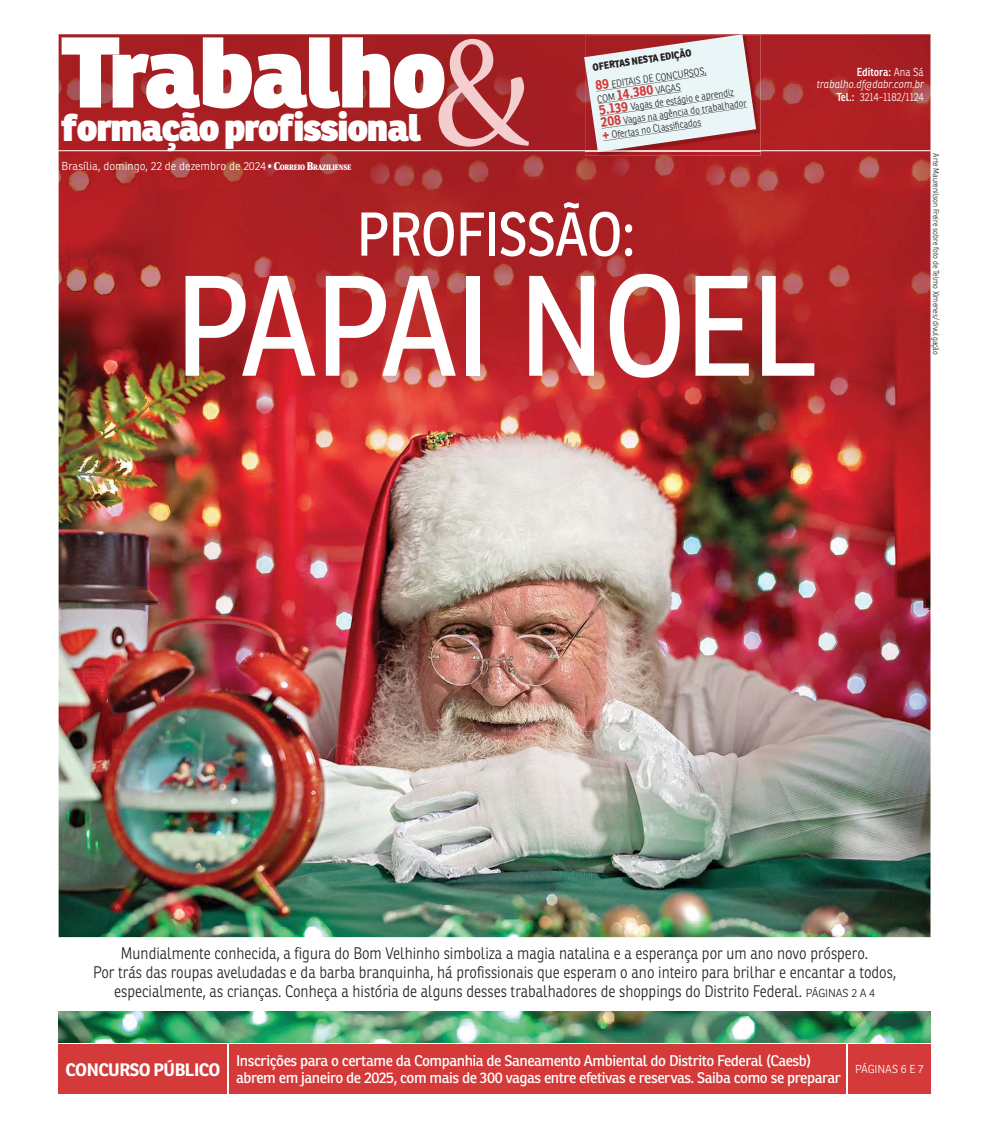
<style>
.page{position:relative;width:989px;height:1124px;background:#fff}
.page>*{position:absolute;margin:0;border:0;box-sizing:border-box;transform-origin:0 0}
.t1{font:155.62px "Utopia";color:#f4cece;scale:.9 1}
.t2{font:138.75px "Ronnia";letter-spacing:-.015em;color:#fff;scale:.9 1}
.t3{font:800 97.5px "Ronnia";letter-spacing:-.02em;color:#fff}
.t4{font:60px "Ronnia";letter-spacing:-.015em;color:#fff;scale:.9 1}
.t5{font:800 37.5px "Ronnia";letter-spacing:-.03em;color:#fff}
.t6{font:700 17.5px "Ronnia";letter-spacing:-.03em;color:#fff}
.t7{font:300 16.25px/18.8px "Ronnia";color:#231f20;text-align:center;scale:.9 1}
.t8{font:15px/16.2px "Ronnia";letter-spacing:-.03em;color:#fff}
.t9{font:300 11.25px "Ronnia";letter-spacing:.005em;color:#fff}
.t10{font:italic 300 11.25px/12.5px "Ronnia";color:#fff;text-align:right;scale:.9 1}
.t11{font:300 10px/12.5px "Ronnia";color:#231f20;scale:.9 1}
.t12{font:300 8.12px "Ronnia";color:#231f20;scale:.9 1}
.s1{font-weight:800}
.s2{font-weight:700;font-size:13.75px;color:#d43a39}
.s3{font-weight:600;font-style:normal}
.s4{font-style:normal}
.s5{font-family:"Utopia";font-weight:900}
.s6{font-family:"Utopia";font-weight:900;font-size:7.88px}
.s7{font-size:11.25px}
</style>
<div class="page">
<img style="left:59px;top:34px;width:871px;height:902px">
<img style="left:58px;top:1011px;width:872px;height:31px">
<div style="left:58px;top:1043px;width:872px;height:50px;background:#d43a39"></div>
<hr style="left:227px;top:1043px;width:1px;height:50px;background:#fff">
<hr style="left:846px;top:1043px;width:1px;height:50px;background:#fff">
<hr style="left:58px;top:151px;width:872px;height:1px;background:#f4cece">
<img style="left:585px;top:35px;width:175px;height:121px">
<svg style="left:584px;top:34px;width:172px;height:118px;background:#d8c1c4"></svg>
<h3 class="t3" style="left:62px;top:29px;width:386px">Trabalho</h3>
<h3 class="t5" style="left:62px;top:111px;width:361px">formação profissional</h3>
<h1 class="t1" style="left:432px;top:0;width:111px">&amp;</h1>
<p class="t11" style="left:591px;top:58px;width:126px;line-height:19.5px;rotate:-8deg"><span class="s1">OFERTAS NESTA EDIÇÃO<br></span><span class="s2">89</span> EDITAIS DE CONCURSOS,</p>
<p class="t11" style="left:596px;top:93px;width:165px;rotate:-8deg">COM <span class="s2">14.380</span> VAGAS<br><span class="s2">5.139</span> Vagas de estágio e aprendiz<br><span class="s2">208</span> Vagas na agência do trabalhador <span class="s2">+</span> Ofertas no Classifi cados</p>
<p class="t10" style="left:816px;top:67px;width:121px"><span class="s3">Editora:</span> <span class="s4">Ana Sá </span>trabalho.df@dabr.com.br<br><span class="s3">Tel.:</span> <span class="s4">3214-1182/1124</span></p>
<p class="t9" style="left:62px;top:160px;width:291px">Brasília, domingo, 22 de dezembro de 2024 <span class="s5">•</span> <span class="s5">C</span><span class="s6">ORREIO</span> <span class="s5">B</span><span class="s6">RAZILIENSE</span></p>
<h3 class="t4" style="left:357px;top:202px;width:311px">PROFISSÃO:</h3>
<h2 class="t2" style="left:174px;top:252px;width:716px">PAPAI NOEL</h2>
<p class="t12" style="left:940px;top:153px;width:225px;rotate:90deg">Arte Maurenilson Freire sobre foto de Telmo Ximenes/ divulgação</p>
<p class="t7" style="left:93px;top:944px;width:893px">Mundialmente conhecida, a figura do Bom Velhinho simboliza a magia natalina e a esperança por um ano novo próspero.<br>Por trás das roupas aveludadas e da barba branquinha, há profissionais que esperam o ano inteiro para brilhar e encantar a todos, especialmente, as crianças. Conheça a história de alguns desses trabalhadores de shoppings do Distrito Federal. <span class="s7">PÁGINAS 2 A 4</span></p>
<p class="t6" style="left:66px;top:1058px;width:156px">CONCURSO PÚBLICO</p>
<p class="t8" style="left:236px;top:1053px;width:606px">Inscrições para o certame da Companhia de Saneamento Ambiental do Distrito Federal (Caesb) abrem em janeiro de 2025, com mais de 300 vagas entre efetivas e reservas. Saiba como se preparar</p>
<p class="t9" style="left:855px;top:1062px;width:70px">PÁGINAS 6 E 7</p>
</div>
